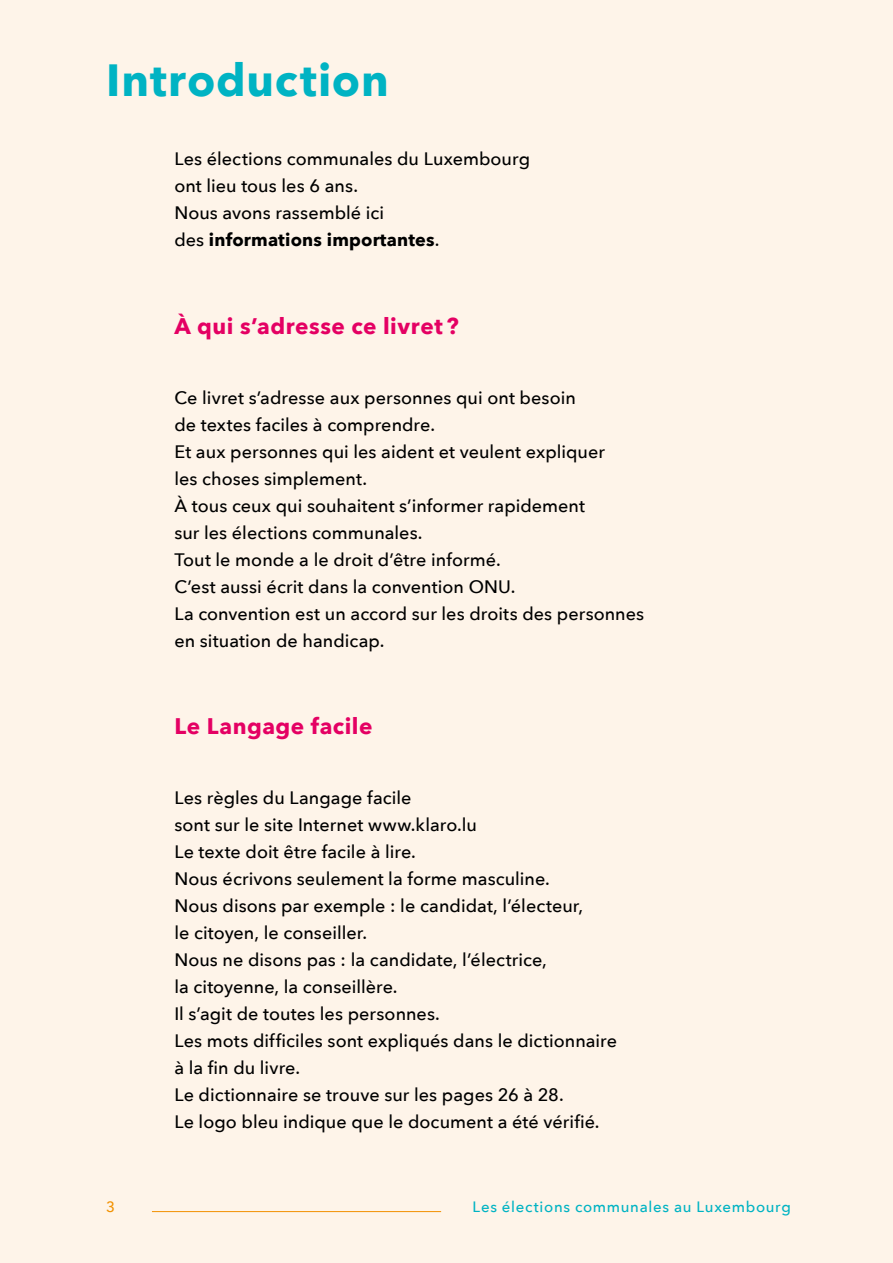
<style>
.page{position:relative;width:893px;height:1263px;background:#fef4e9}
.page>*{position:absolute;margin:0;border:0;box-sizing:border-box;transform-origin:0 0}
.t1{font:700 45px "Avenir Next";letter-spacing:.02em;color:#00b3c3}
.t2{font:700 22.5px "Avenir Next";letter-spacing:.02em;color:#e40063}
.t3{font:500 18px/27px "Avenir Next";color:#000}
.t4{font:500 15px "Avenir Next";letter-spacing:.045em;color:#00b3c3}
.t5{font:500 15px "Avenir Next";color:#f29100}
.s1{font-weight:700}
</style>
<div class="page">
<hr style="left:152px;top:1211px;width:289px;height:1px;background:#f29100">
<h1 class="t1" style="left:106px;top:41px;width:284px">Introduction</h1>
<p class="t3" style="left:174px;top:145px;width:357px">Les élections communales du Luxembourg ont lieu tous les 6 ans.<br>Nous avons rassemblé ici<br>des <span class="s1">informations importantes</span>.</p>
<p class="t2" style="left:174px;top:307px;width:286px">À qui s’adresse ce livret ?</p>
<p class="t3" style="left:174px;top:383px;width:471px">Ce livret s’adresse aux personnes qui ont besoin<br>de textes faciles à comprendre.<br>Et aux personnes qui les aident et veulent expliquer<br>les choses simplement.<br>À tous ceux qui souhaitent s’informer rapidement<br>sur les élections communales.<br>Tout le monde a le droit d’être informé.<br>C’est aussi écrit dans la convention ONU.<br>La convention est un accord sur les droits des personnes en situation de handicap.</p>
<p class="t2" style="left:174px;top:707px;width:200px">Le Langage facile</p>
<p class="t3" style="left:174px;top:783px;width:444px">Les règles du Langage facile<br>sont sur le site Internet www.klaro.lu<br>Le texte doit être facile à lire.<br>Nous écrivons seulement la forme masculine.<br>Nous disons par exemple : le candidat, l’électeur,<br>le citoyen, le conseiller.<br>Nous ne disons pas : la candidate, l’électrice,<br>la citoyenne, la conseillère.<br>Il s’agit de toutes les personnes.<br>Les mots difficiles sont expliqués dans le dictionnaire à la fin du livre.<br>Le dictionnaire se trouve sur les pages 26 à 28.<br>Le logo bleu indique que le document a été vérifié.</p>
<p class="t5" style="left:106px;top:1194px;width:10px">3</p>
<p class="t4" style="left:473px;top:1194px;width:320px">Les élections communales au Luxembourg</p>
</div>
